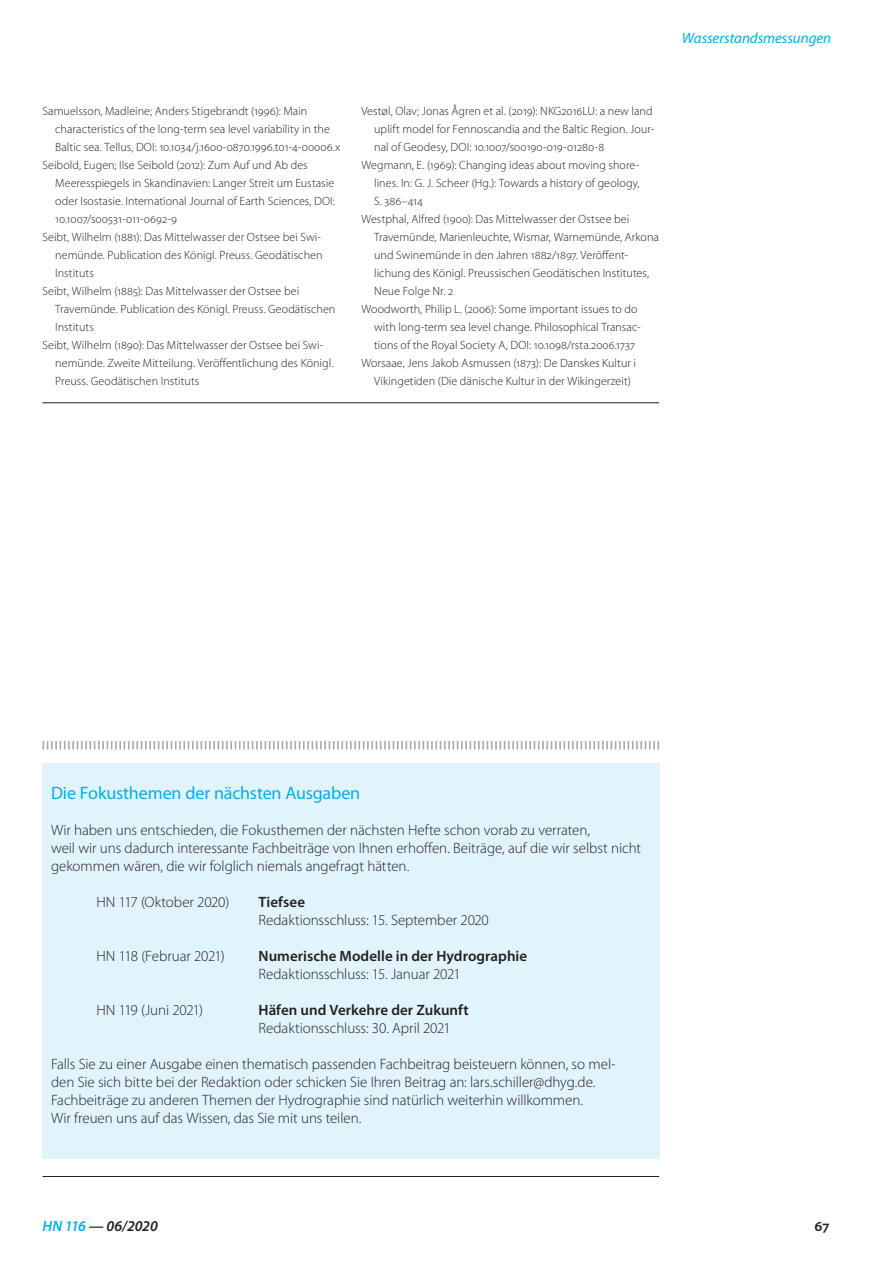
<style>
.page{position:relative;width:893px;height:1263px;background:#fff}
.page>*{position:absolute;margin:0;border:0;box-sizing:border-box;transform-origin:0 0}
.t1{font:18px "Myriad Pro";letter-spacing:-.005em;color:#00aeef}
.t2{font:300 15px/18px "Myriad Pro";letter-spacing:-.005em;color:#231f20}
.t3{font:600 15px "Myriad Pro";letter-spacing:.005em;color:#231f20}
.t4{font:italic 15px "Myriad Pro";letter-spacing:-.005em;color:#00aeef}
.t5{font:italic 600 15px "Myriad Pro";letter-spacing:-.005em;color:#231f20}
.t6{font:300 12px "Myriad Pro";letter-spacing:.005em;color:#231f20}
.s1{color:#00aeef}
</style>
<div class="page">
<hr style="left:43px;top:402px;width:616px;height:1px;background:#231f20">
<div style="left:43px;top:763px;width:617px;height:396px;background:#e1f4fc"></div>
<svg style="left:43px;top:741px;width:616px;height:8px"></svg>
<hr style="left:43px;top:1176px;width:616px;height:1px;background:#231f20">
<p class="t6" style="left:43px;top:103px;width:266px">Samuelsson, Madleine; Anders Stigebrandt (1996): Main</p>
<p class="t6" style="left:55px;top:121px;width:276px">characteristics of the long-term sea level variability in the</p>
<p class="t6" style="left:55px;top:139px;width:286px">Baltic sea. Tellus, DOI: 10.1034/j.1600-0870.1996.t01-4-00006.x</p>
<p class="t6" style="left:43px;top:157px;width:267px">Seibold, Eugen; Ilse Seibold (2012): Zum Auf und Ab des</p>
<p class="t6" style="left:55px;top:175px;width:280px">Meeresspiegels in Skandinavien: Langer Streit um Eustasie</p>
<p class="t6" style="left:55px;top:193px;width:281px">oder Isostasie. International Journal of Earth Sciences, DOI:</p>
<p class="t6" style="left:55px;top:211px;width:123px">10.1007/s00531-011-0692-9</p>
<p class="t6" style="left:43px;top:229px;width:280px">Seibt, Wilhelm (1881): Das Mittelwasser der Ostsee bei Swi-</p>
<p class="t6" style="left:55px;top:247px;width:269px">nemünde. Publication des Königl. Preuss. Geodätischen</p>
<p class="t6" style="left:55px;top:265px;width:40px">Instituts</p>
<p class="t6" style="left:43px;top:283px;width:258px">Seibt, Wilhelm (1885): Das Mittelwasser der Ostsee bei</p>
<p class="t6" style="left:55px;top:301px;width:282px">Travemünde. Publication des Königl. Preuss. Geodätischen</p>
<p class="t6" style="left:55px;top:319px;width:40px">Instituts</p>
<p class="t6" style="left:43px;top:337px;width:282px">Seibt, Wilhelm (1890): Das Mittelwasser der Ostsee bei Swi-</p>
<p class="t6" style="left:55px;top:355px;width:280px">nemünde. Zweite Mitteilung. Veröffentlichung des Königl.</p>
<p class="t6" style="left:55px;top:373px;width:146px">Preuss. Geodätischen Instituts</p>
<p class="t6" style="left:361px;top:103px;width:293px">Vestøl, Olav; Jonas Ågren et al. (2019): NKG2016LU: a new land</p>
<p class="t6" style="left:374px;top:121px;width:282px">uplift model for Fennoscandia and the Baltic Region. Jour-</p>
<p class="t6" style="left:374px;top:139px;width:232px">nal of Geodesy, DOI: 10.1007/s00190-019-01280-8</p>
<p class="t6" style="left:361px;top:157px;width:279px">Wegmann, E. (1969): Changing ideas about moving shore-</p>
<p class="t6" style="left:374px;top:175px;width:267px">lines. In: G. J. Scheer (Hg.): Towards a history of geology,</p>
<p class="t6" style="left:374px;top:193px;width:50px">S. 386–414</p>
<p class="t6" style="left:361px;top:211px;width:269px">Westphal, Alfred (1900): Das Mittelwasser der Ostsee bei</p>
<p class="t6" style="left:374px;top:229px;width:286px">Travemünde, Marienleuchte, Wismar, Warnemünde, Arkona</p>
<p class="t6" style="left:374px;top:247px;width:255px">und Swinemünde in den Jahren 1882/1897. Veröffent-</p>
<p class="t6" style="left:374px;top:265px;width:276px">lichung des Königl. Preussischen Geodätischen Institutes,</p>
<p class="t6" style="left:374px;top:283px;width:81px">Neue Folge Nr. 2</p>
<p class="t6" style="left:361px;top:301px;width:278px">Woodworth, Philip L. (2006): Some important issues to do</p>
<p class="t6" style="left:374px;top:319px;width:268px">with long-term sea level change. Philosophical Transac-</p>
<p class="t6" style="left:374px;top:337px;width:262px">tions of the Royal Society A, DOI: 10.1098/rsta.2006.1737</p>
<p class="t6" style="left:361px;top:355px;width:276px">Worsaae, Jens Jakob Asmussen (1873): De Danskes Kultur i</p>
<p class="t6" style="left:374px;top:373px;width:258px">Vikingetiden (Die dänische Kultur in der Wikingerzeit)</p>
<p class="t4" style="left:682px;top:28px;width:151px">Wasserstandsmessungen</p>
<h1 class="t1" style="left:51px;top:781px;width:311px">Die Fokusthemen der nächsten Ausgaben</h1>
<p class="t2" style="left:51px;top:820px;width:592px">Wir haben uns entschieden, die Fokusthemen der nächsten Hefte schon vorab zu verraten,<br>weil wir uns dadurch interessante Fachbeiträge von Ihnen erhoffen. Beiträge, auf die wir selbst nicht gekommen wären, die wir folglich niemals angefragt hätten.</p>
<p class="t2" style="left:97px;top:892px;width:134px">HN 117 (Oktober 2020)</p>
<p class="t3" style="left:259px;top:892px;width:48px">Tiefsee</p>
<p class="t2" style="left:259px;top:910px;width:232px">Redaktionsschluss: 15. September 2020</p>
<p class="t2" style="left:97px;top:946px;width:130px">HN 118 (Februar 2021)</p>
<p class="t3" style="left:259px;top:946px;width:270px">Numerische Modelle in der Hydrographie</p>
<p class="t2" style="left:259px;top:964px;width:204px">Redaktionsschluss: 15. Januar 2021</p>
<p class="t2" style="left:97px;top:1000px;width:108px">HN 119 (Juni 2021)</p>
<p class="t3" style="left:259px;top:1000px;width:212px">Häfen und Verkehre der Zukunft</p>
<p class="t2" style="left:259px;top:1018px;width:194px">Redaktionsschluss: 30. April 2021</p>
<p class="t2" style="left:51px;top:1054px;width:566px">Falls Sie zu einer Ausgabe einen thematisch passenden Fachbeitrag beisteuern können, so mel&shy;den Sie sich bitte bei der Redaktion oder schicken Sie Ihren Beitrag an: lars.schiller@dhyg.de.<br>Fachbeiträge zu anderen Themen der Hydrographie sind natürlich weiterhin willkommen.<br>Wir freuen uns auf das Wissen, das Sie mit uns teilen.</p>
<p class="t5" style="left:43px;top:1216px;width:117px"><span class="s1">HN 116</span> — 06/2020</p>
<p class="t3" style="left:815px;top:1216px;width:16px">67</p>
</div>
